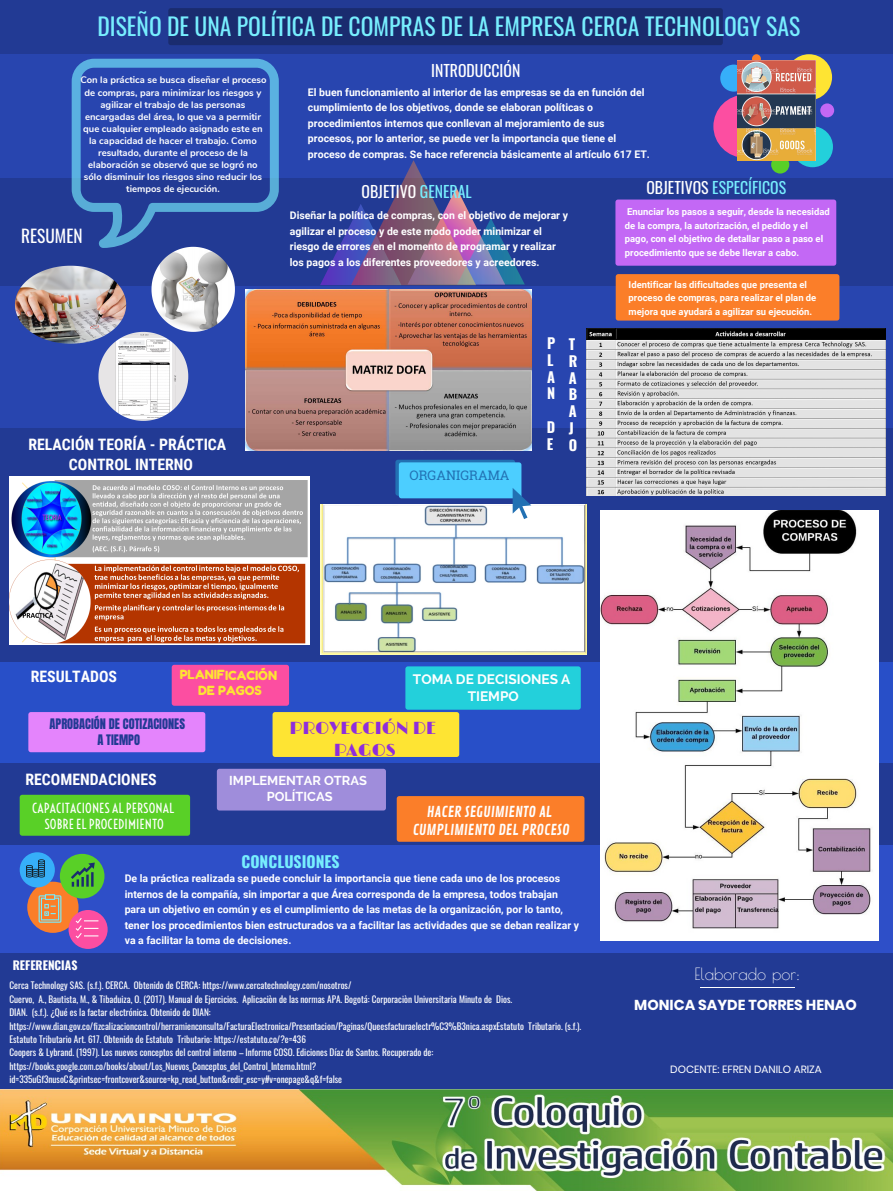
<style>
.page{position:relative;width:893px;height:1191px;background:#fff}
.page>*{position:absolute;margin:0;border:0;box-sizing:border-box;transform-origin:0 0}
.t1{font:23.62px "Oswald";color:#77eefe}
.t2{font:17.32px/22.3px "Limelight";color:#8e2ddc;text-align:center}
.t3{font:17.32px "Oswald";color:#fff}
.t4{font:16.52px "Poiret One";color:#fff}
.t5{font:700 15.75px "Roboto Condensed";color:#fff}
.t6{font:15.75px "Oswald";color:#fff}
.t7{font:15.75px "Oswald";color:#77eefe}
.t8{font:700 15.75px "Oswald";color:#77eefe}
.t9{font:14.7px/18.9px "Contrail One";color:#fff;text-align:center}
.t10{font:700 14.42px "Poppins";color:#fff}
.t11{font:700 14.42px/16.8px "Oswald";color:#fff}
.t12{font:700 13.65px/16.8px "Raleway";color:#fff;text-align:center}
.t13{font:13.12px/16px "Voltaire";color:#fff;text-align:center}
.t14{font:13.12px "Roboto Slab";color:#2271b3}
.t15{font:700 12.85px/15.7px "Raleway";color:#fff;text-align:center}
.t16{font:12.6px/15.2px "Fredoka One";color:#fee433;text-align:center}
.t17{font:12.32px/16px "Anton";color:#223a94;text-align:center}
.t18{font:700 11.79px "Oswald";color:#fff}
.t19{font:700 10.5px/15.5px "Roboto";color:#fff}
.t20{font:10.5px "Poppins";color:#fff}
.t21{font:700 9.45px/12.1px "Nunito";color:#fff;text-align:center}
.t22{font:700 9.45px/13.6px "Roboto";color:#fff}
.t23{font:9.17px/13.4px "Oswald";color:#fff}
.s1{color:#77eefe}
.s2{color:#fff}
</style>
<div class="page">
<div style="left:0;top:43px;width:892px;height:135px;background:#2845af"></div>
<div style="left:0;top:762px;width:892px;height:106px;background:#223a94"></div>
<div style="left:0;top:0;width:892px;height:53px;background:#223a94"></div>
<div style="left:0;top:656px;width:892px;height:106px;background:#284fc8"></div>
<div style="left:0;top:284px;width:892px;height:177px;background:#2845af"></div>
<div style="left:0;top:428px;width:892px;height:233px;background:#223a94"></div>
<div style="left:168px;top:8px;width:554px;height:37px;background:#1a2c6f"></div>
<div style="left:786px;top:54px;width:46px;height:46px;background:#fee433;border-radius:50%"></div>
<div style="left:0;top:845px;width:892px;height:130px;background:#2e4fc8"></div>
<div style="left:0;top:952px;width:892px;height:138px;background:#223a94"></div>
<div style="left:0;top:178px;width:892px;height:107px;background:#223a94"></div>
<img style="left:320px;top:224px;width:31px;height:61px">
<img style="left:476px;top:218px;width:48px;height:66px">
<img style="left:351px;top:160px;width:125px;height:125px">
<div style="left:713px;top:95px;width:63px;height:63px;background:#fc4ea1;border-radius:50%"></div>
<div style="left:720px;top:65px;width:27px;height:27px;background:#36aff9;border-radius:50%"></div>
<div style="left:792px;top:126px;width:41px;height:41px;background:#23d0db;border-radius:50%"></div>
<div style="left:771px;top:156px;width:18px;height:17px;background:#59d027;border-radius:50%"></div>
<svg style="left:752px;top:54px;width:9px;height:9px"></svg>
<div style="left:820px;top:103px;width:14px;height:14px;background:#c368f5;border-radius:50%"></div>
<div style="left:615px;top:274px;width:224px;height:46px;background:#fb7e29"></div>
<div style="left:615px;top:199px;width:221px;height:67px;background:#c368f5"></div>
<svg style="left:28px;top:664px;width:552px;height:93px"></svg>
<div style="left:27px;top:881px;width:52px;height:51px;background:#fb7e29;border-radius:50%"></div>
<div style="left:60px;top:853px;width:44px;height:45px;background:#59d027;border-radius:50%"></div>
<div style="left:68px;top:910px;width:40px;height:38px;background:#fc4ea1;border-radius:50%"></div>
<div style="left:20px;top:852px;width:35px;height:35px;background:#36aff9;border-radius:50%"></div>
<svg style="left:72px;top:59px;width:207px;height:189px"></svg>
<img style="left:151px;top:247px;width:84px;height:85px">
<img style="left:15px;top:266px;width:111px;height:78px">
<img style="left:98px;top:332px;width:90px;height:89px">
<img style="left:737px;top:61px;width:78px;height:99px">
<img style="left:600px;top:510px;width:278px;height:430px">
<svg style="left:39px;top:894px;width:22px;height:28px"></svg>
<svg style="left:76px;top:918px;width:22px;height:20px"></svg>
<svg style="left:71px;top:862px;width:24px;height:24px"></svg>
<svg style="left:26px;top:859px;width:19px;height:18px"></svg>
<div style="left:20px;top:794px;width:170px;height:41px;background:#59d027"></div>
<div style="left:397px;top:796px;width:187px;height:45px;background:#fb7e29"></div>
<div style="left:217px;top:768px;width:169px;height:42px;background:#9f8ddb"></div>
<img style="left:245px;top:289px;width:286px;height:162px">
<img style="left:9px;top:476px;width:300px;height:169px">
<img style="left:586px;top:329px;width:299px;height:166px">
<img style="left:321px;top:504px;width:265px;height:150px">
<svg style="left:395px;top:460px;width:136px;height:59px;background:#65b6e3"></svg>
<img style="left:0;top:1089px;width:892px;height:101px">
<hr style="left:700px;top:987px;width:94px;height:1px;background:#fff">
<h1 class="t1" style="left:97px;top:6px;width:704px">DISEÑO DE UNA POLÍTICA DE COMPRAS DE LA EMPRESA CERCA TECHNOLOGY SAS</h1>
<p class="t21" style="left:80px;top:74px;width:188px">Con la práctica se busca diseñar el proceso de compras, para minimizar los riesgos y agilizar el trabajo de las personas encargadas del área, lo que va a permitir que cualquier empleado asignado este en la capacidad de hacer el trabajo. Como resultado, durante el proceso de la elaboración se observó que se logró no sólo disminuir los riesgos sino reducir los tiempos de ejecución.</p>
<h2 class="t3" style="left:21px;top:221px;width:63px">RESUMEN</h2>
<h3 class="t6" style="left:431px;top:56px;width:91px">INTRODUCCIÓN</h3>
<p class="t19" style="left:308px;top:84px;width:343px">El buen funcionamiento al interior de las empresas se da en función del cumplimiento de los objetivos, donde se elaboran políticas o procedimientos internos que conllevan al mejoramiento de sus procesos, por lo anterior, se puede ver la importancia que tiene el proceso de compras. Se hace referencia básicamente al artículo 617 ET.</p>
<h3 class="t6" style="left:361px;top:177px;width:112px">OBJETIVO <span class="s1">GENERAL</span></h3>
<p class="t19" style="left:290px;top:207px;width:280px">Diseñar la política de compras, con el objetivo de mejorar y agilizar el proceso y de este modo poder minimizar el riesgo de errores en el momento de programar y realizar los pagos a los diferentes proveedores y acreedores.</p>
<h3 class="t7" style="left:646px;top:173px;width:141px"><span class="s2">OBJETIVOS</span> ESPECÍFICOS</h3>
<p class="t22" style="left:625px;top:204px;width:206px">Enunciar los pasos a seguir, desde la necesidad de la compra, la autorización, el pedido y el pago, con el objetivo de detallar paso a paso el procedimiento que se debe llevar a cabo.</p>
<p class="t22" style="left:628px;top:277px;width:189px">Identificar las dificultades que presenta el proceso de compras, para realizar el plan de mejora que ayudará a agilizar su ejecución.</p>
<h3 class="t11" style="left:547px;top:333px;width:10px">P<br>L<br>A<br>N</h3>
<h3 class="t11" style="left:547px;top:418px;width:10px">D</h3>
<h3 class="t5" style="left:28px;top:433px;width:199px">RELACIÓN TEORÍA - PRÁCTICA</h3>
<h3 class="t11" style="left:547px;top:434px;width:8px">E</h3>
<h3 class="t5" style="left:69px;top:453px;width:126px">CONTROL INTERNO</h3>
<p class="t14" style="left:409px;top:466px;width:102px">ORGANIGRAMA</p>
<h3 class="t11" style="left:569px;top:334px;width:10px">T<br>R<br>A<br>B<br>A<br>J<br>O</h3>
<p class="t16" style="left:180px;top:667px;width:99px">PLANIFICACIÓN<br>DE PAGOS</p>
<h3 class="t12" style="left:413px;top:670px;width:159px">TOMA DE DECISIONES A<br>TIEMPO</h3>
<h2 class="t2" style="left:289px;top:717px;width:148px">PROYECCIÓN DE<br>PAGOS</h2>
<h3 class="t5" style="left:31px;top:665px;width:88px">RESULTADOS</h3>
<p class="t17" style="left:50px;top:716px;width:137px">APROBACIÓN DE COTIZACIONES<br>A TIEMPO</p>
<h3 class="t5" style="left:25px;top:767px;width:133px">RECOMENDACIONES</h3>
<p class="t13" style="left:32px;top:799px;width:143px">CAPACITACIONES AL PERSONAL<br>SOBRE EL PROCEDIMIENTO</p>
<h3 class="t9" style="left:412px;top:802px;width:158px">HACER SEGUIMIENTO AL<br>CUMPLIMIENTO DEL PROCESO</h3>
<p class="t15" style="left:229px;top:773px;width:139px">IMPLEMENTAR OTRAS<br>POLÍTICAS</p>
<h3 class="t8" style="left:241px;top:847px;width:100px">CONCLUSIONES</h3>
<p class="t18" style="left:13px;top:955px;width:66px">REFERENCIAS</p>
<p class="t19" style="left:125px;top:870px;width:456px">De la práctica realizada se puede concluir la importancia que tiene cada uno de los procesos internos de la compañía, sin importar a que Área corresponda de la empresa, todos trabajan para un objetivo en común y es el cumplimiento de las metas de la organización, por lo tanto, tener los procedimientos bien estructurados va a facilitar las actividades que se deban realizar y va a facilitar la toma de decisiones.</p>
<p class="t23" style="left:9px;top:977px;width:573px">Cerca Technology SAS. (s.f.). CERCA. Obtenido de CERCA: https://www.cercatechnology.com/nosotros/<br>Cuervo, A., Bautista, M., &amp; Tibaduiza, O. (2017). Manual de Ejercicios. Aplicaciòn de las normas APA. Bogotá: Corporaciòn Universitaria Minuto de Dios.<br>DIAN. (s.f.). ¿Qué es la factar electrónica. Obtenido de DIAN: https://www.dian.gov.co/fizcalizacioncontrol/herramienconsulta/FacturaElectronica/Presentacion/Paginas/Queesfacturaelectr%C3%B3nica.aspxEstatuto Tributario. (s.f.).<br>Estatuto Tributario Art. 617. Obtenido de Estatuto Tributario: https://estatuto.co/?e=436<br>Coopers &amp; Lybrand. (1997). Los nuevos conceptos del control interno – Informe COSO. Ediciones Díaz de Santos. Recuperado de: https://books.google.com.co/books/about/Los_Nuevos_Conceptos_del_Control_Interno.html? id=335uGf3nusoC&amp;printsec=frontcover&amp;source=kp_read_button&amp;redir_esc=y#v=onepage&amp;q&amp;f=false</p>
<h3 class="t4" style="left:694px;top:963px;width:107px">Elaborado por:</h3>
<h3 class="t10" style="left:634px;top:996px;width:224px">MONICA SAYDE TORRES HENAO</h3>
<p class="t20" style="left:670px;top:1063px;width:153px">DOCENTE: EFREN DANILO ARIZA</p>
</div>
